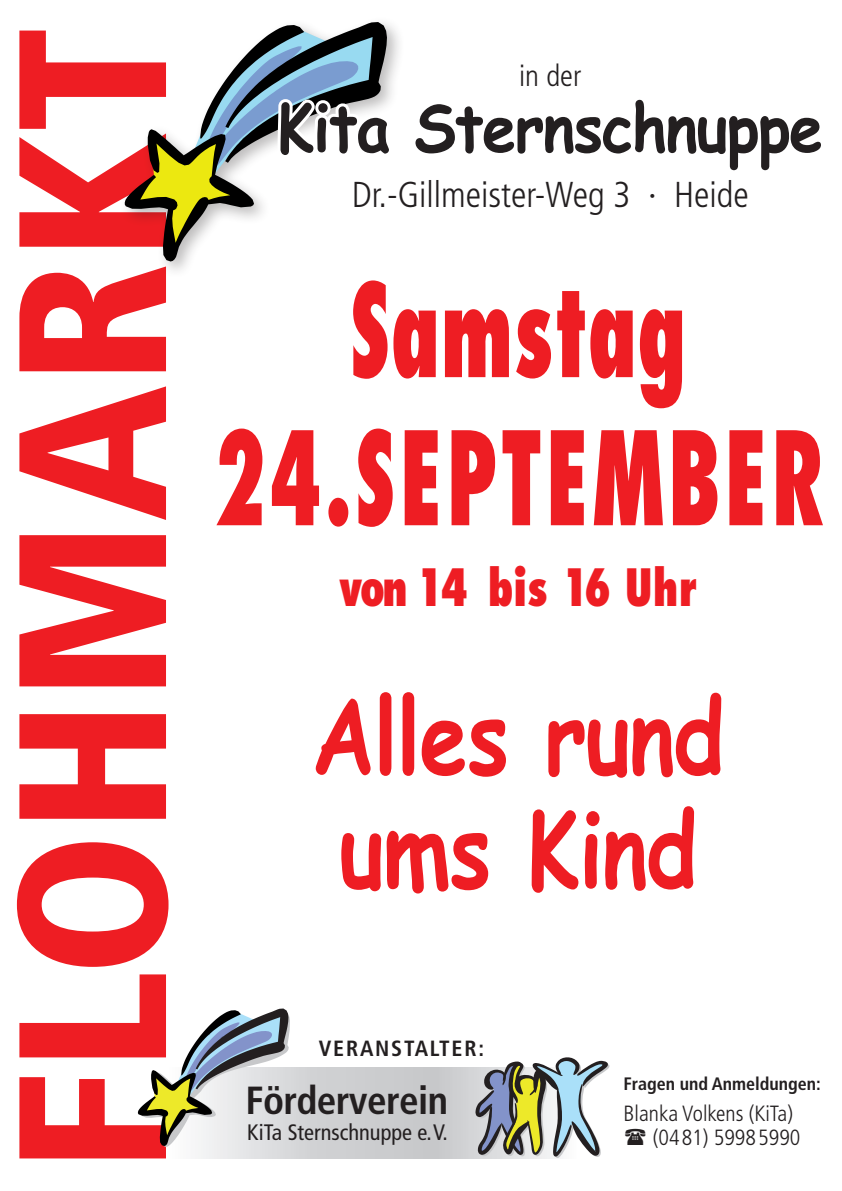
<style>
.page{position:relative;width:842px;height:1191px;background:#fff}
.page>*{position:absolute;margin:0;border:0;box-sizing:border-box;transform-origin:0 0}
.t1{font:900 condensed 210px "Frutiger LT";color:#ee1d23}
.t2{font:800 condensed 126px/148px "Futura LT";letter-spacing:.04em;color:#ee1d23;text-align:center;scale:.69 1}
.t3{font:700 104px/113.5px "Comic Sans MS";letter-spacing:-.01em;color:#ee1d23;scale:.83 1}
.t4{font:700 66px "Comic Sans MS";letter-spacing:-.02em;color:#231f20;scale:.92 1}
.t5{font:800 condensed 50px "Futura LT";letter-spacing:-.03em;color:#ee1d23;scale:.9 1}
.t6{font:700 condensed 39.2px "Frutiger LT";letter-spacing:-.015em;color:#231f20}
.t7{font:300 condensed 36px "Frutiger LT";color:#231f20}
.t8{font:300 condensed 30px "Frutiger LT";color:#231f20}
.t9{font:condensed 22.3px "Frutiger LT";color:#231f20}
.t10{font:300 condensed 22px/24px "Frutiger LT";color:#231f20}
.t11{font:700 condensed 22px "Frutiger LT";letter-spacing:.08em;color:#231f20}
.t12{font:700 condensed 18px "Frutiger LT";color:#231f20}
</style>
<div class="page">
<svg style="left:125px;top:22px;width:271px;height:239px"></svg>
<svg style="left:198px;top:1067px;width:277px;height:91px;background:#cecfd1"></svg>
<svg style="left:138px;top:1008px;width:152px;height:139px"></svg>
<svg style="left:475px;top:1057px;width:134px;height:101px"></svg>
<h1 class="t1" style="left:-33px;top:1172px;width:1146px;rotate:-90deg">FLOHMARKT</h1>
<h3 class="t8" style="left:519px;top:59px;width:64px">in der</h3>
<h3 class="t4" style="left:277px;top:79px;width:595px">Kita Sternschnuppe</h3>
<h3 class="t7" style="left:352px;top:174px;width:399px">Dr.-Gillmeister-Weg 3 · Heide</h3>
<h2 class="t2" style="left:213px;top:256px;width:886px">Samstag<br>24.SEPTEMBER</h2>
<h3 class="t5" style="left:339px;top:556px;width:400px">von 14 bis 16 Uhr</h3>
<h3 class="t3" style="left:312px;top:675px;width:499px">Alles rund ums Kind</h3>
<p class="t11" style="left:319px;top:1035px;width:167px">VERANSTALTER:</p>
<h3 class="t6" style="left:245px;top:1076px;width:204px">Förderverein</h3>
<p class="t9" style="left:247px;top:1119px;width:202px">KiTa Sternschnuppe e.V.</p>
<p class="t12" style="left:624px;top:1072px;width:199px">Fragen und Anmeldungen:</p>
<p class="t10" style="left:653px;top:1101px;width:149px;text-indent:-29px">Blanka Volkens (KiTa) (0481) 59985990</p>
</div>
